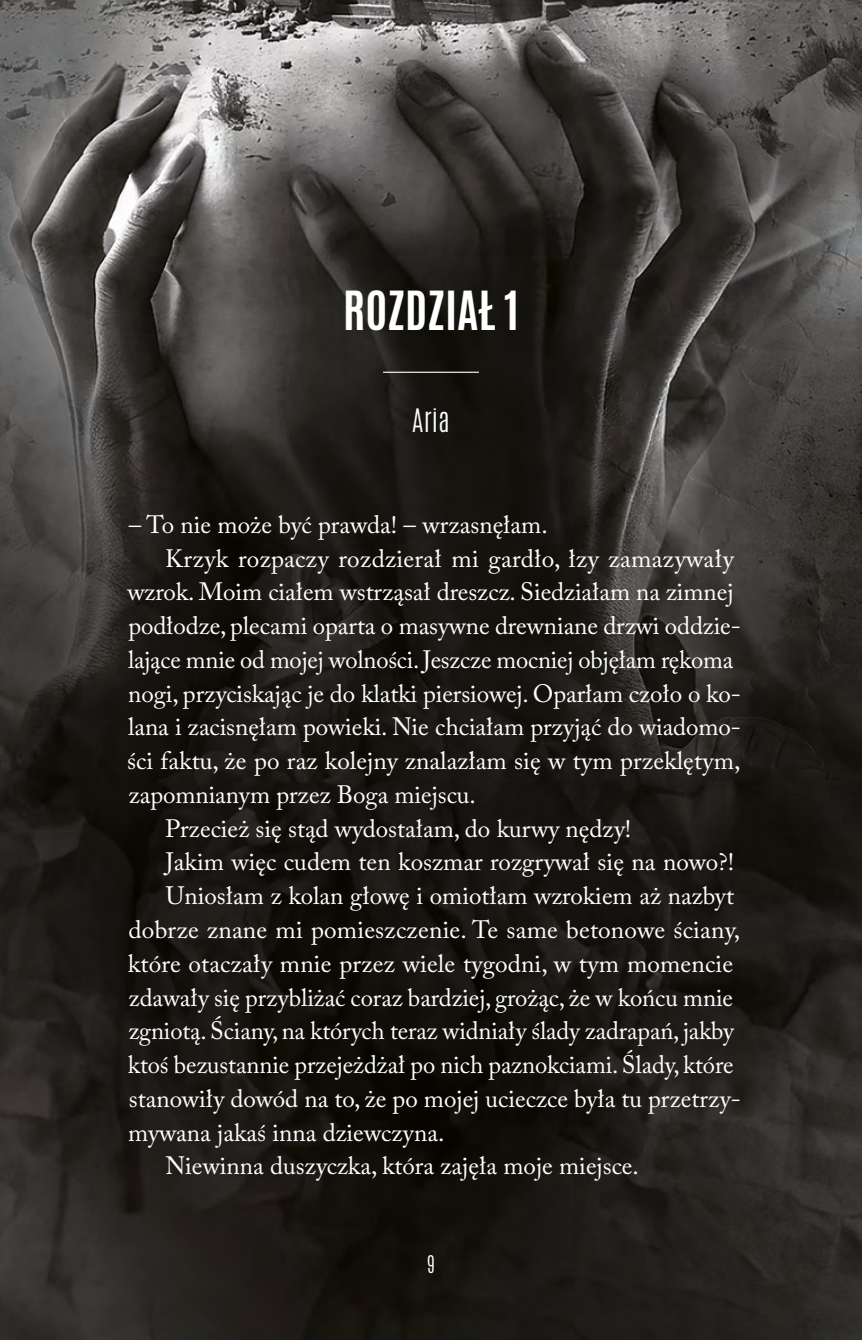
<style>
.page{position:relative;width:862px;height:1340px;background:#fff}
.page>*{position:absolute;margin:0;border:0;box-sizing:border-box;transform-origin:0 0}
.tytul-rozdzialu{font:700 45px "Antonio";color:#fff}
.imie-pod-tytulem{font:300 27px "Antonio";color:#fff}
.body{font:24.97px/33.8px "Adobe Caslon Pro";color:#fff}
.body-dialog-first{font:24.97px "Adobe Caslon Pro";color:#fff}
.t1{font:300 20.25px "Antonio";color:#fff}
</style>
<div class="page">
<img style="left:0;top:0;width:861px;height:1339px">
<hr style="left:383px;top:372px;width:95px;height:1px;background:#fff">
<p class="tytul-rozdzialu" style="left:343px;top:277px;width:177px">ROZDZIAŁ 1</p>
<p class="imie-pod-tytulem" style="left:412px;top:400px;width:39px">Aria</p>
<p class="body-dialog-first" style="left:129px;top:509px;width:420px">– To nie może być prawda! – wrzasnęłam.</p>
<p class="body" style="left:127px;top:541px;width:615px;text-indent:38px">Krzyk rozpaczy rozdzierał mi gardło, łzy zamazywały wzrok. Moim ciałem wstrząsał dreszcz. Siedziałam na zimnej podłodze, plecami oparta o masywne drewniane drzwi oddzie&shy;lające mnie od mojej wolności. Jeszcze mocniej objęłam rękoma nogi, przyciskając je do klatki piersiowej. Oparłam czoło o ko&shy;lana i zacisnęłam powieki. Nie chciałam przyjąć do wiadomo&shy;ści faktu, że po raz kolejny znalazłam się w tym przeklętym, zapomnianym przez Boga miejscu.</p>
<p class="body" style="left:165px;top:811px;width:467px">Przecież się stąd wydostałam, do kurwy nędzy!</p>
<p class="body" style="left:165px;top:845px;width:570px">Jakim więc cudem ten koszmar rozgrywał się na nowo?!</p>
<p class="body" style="left:128px;top:878px;width:614px;text-indent:38px">Uniosłam z kolan głowę i omiotłam wzrokiem aż nazbyt dobrze znane mi pomieszczenie. Te same betonowe ściany, które otaczały mnie przez wiele tygodni, w tym momencie zdawały się przybliżać coraz bardziej, grożąc, że w końcu mnie zgniotą. Ściany, na których teraz widniały ślady zadrapań, jakby ktoś bezustannie przejeżdżał po nich paznokciami. Ślady, które stanowiły dowód na to, że po mojej ucieczce była tu przetrzy&shy;mywana jakaś inna dziewczyna.</p>
<p class="body" style="left:165px;top:1148px;width:474px">Niewinna duszyczka, która zajęła moje miejsce.</p>
<p class="t1" style="left:427px;top:1250px;width:9px">9</p>
</div>
